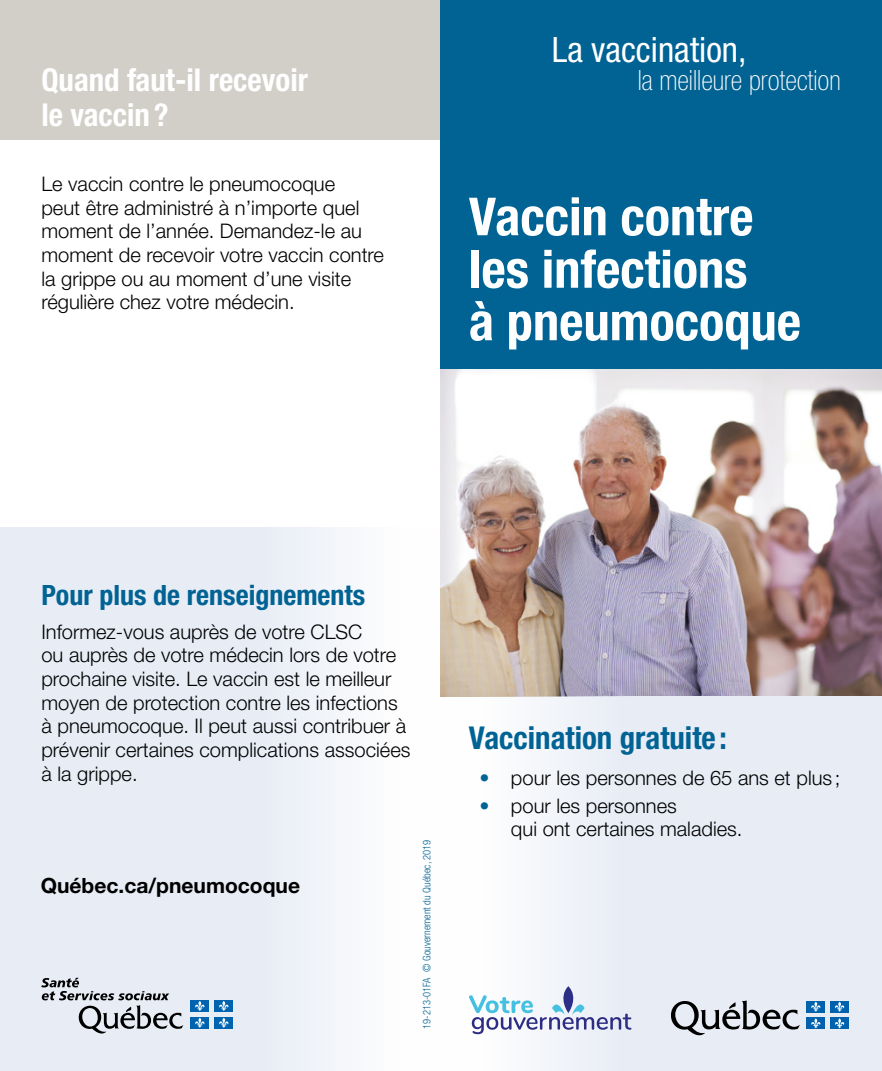
<style>
.page{position:relative;width:882px;height:1071px;background:#fff}
.page>*{position:absolute;margin:0;border:0;box-sizing:border-box;transform-origin:0 0}
.t1{font:700 condensed 52.5px/52.5px "Helvetica Neue LT Std";color:#fff}
.t2{font:condensed 35px "Helvetica Neue LT Std";color:#fff}
.t3{font:700 condensed 31.5px/35px "Helvetica Neue LT Std";color:#fff}
.t4{font:700 condensed 31.5px "Helvetica Neue LT Std";color:#006394}
.courant{font:700 condensed 28px "Helvetica Neue LT Std";color:#006394}
.t5{font:100 condensed 28px "Helvetica Neue LT Std";color:#fff}
.adresse_web{font:700 21px "Helvetica Neue LT Std";color:#000}
.t6{font:300 20.12px/23.6px "Helvetica Neue LT Std";color:#000}
.t7{font:300 condensed 10.5px "Helvetica Neue LT Std";color:#006394}
.s1{color:#006394}
</style>
<div class="page">
<div style="left:0;top:0;width:441px;height:139px;background:#d1cfc8"></div>
<img style="left:440px;top:368px;width:442px;height:328px">
<div style="left:0;top:527px;width:441px;height:544px;background:linear-gradient(to right,#e0e7f2,#f9fafc)"></div>
<div style="left:441px;top:696px;width:441px;height:375px;background:linear-gradient(to right,#f9fafc,#e0e7f2)"></div>
<div style="left:440px;top:0;width:442px;height:368px;background:#006394"></div>
<svg style="left:671px;top:1000px;width:129px;height:36px;background:#acb0b6"></svg>
<div style="left:807px;top:1001px;width:18px;height:11px;background:#0061ad"></div>
<svg style="left:811px;top:1002px;width:10px;height:10px"></svg>
<div style="left:830px;top:1001px;width:19px;height:11px;background:#0061ad"></div>
<svg style="left:835px;top:1002px;width:10px;height:10px"></svg>
<div style="left:807px;top:1018px;width:18px;height:11px;background:#0061ad"></div>
<svg style="left:811px;top:1018px;width:10px;height:10px"></svg>
<div style="left:830px;top:1018px;width:19px;height:11px;background:#0061ad"></div>
<svg style="left:835px;top:1018px;width:10px;height:10px"></svg>
<svg style="left:41px;top:978px;width:142px;height:56px;background:#bdc1c9"></svg>
<div style="left:191px;top:1000px;width:18px;height:12px;background:#0063af"></div>
<svg style="left:195px;top:1001px;width:10px;height:10px"></svg>
<div style="left:215px;top:1000px;width:18px;height:12px;background:#0063af"></div>
<svg style="left:219px;top:1001px;width:10px;height:10px"></svg>
<div style="left:191px;top:1017px;width:18px;height:11px;background:#0063af"></div>
<svg style="left:195px;top:1018px;width:10px;height:10px"></svg>
<div style="left:215px;top:1017px;width:18px;height:11px;background:#0063af"></div>
<svg style="left:219px;top:1018px;width:10px;height:10px"></svg>
<svg style="left:469px;top:986px;width:162px;height:48px"></svg>
<h2 class="t3" style="left:41px;top:61px;width:268px">Quand faut-il recevoir le vaccin?</h2>
<p class="t6" style="left:41px;top:172px;width:344px">Le vaccin contre le pneumocoque<br>peut être administré à n’importe quel moment de l’année. Demandez-le au moment de recevoir votre vaccin contre la grippe ou au moment d’une visite régulière chez votre médecin.</p>
<p class="t2" style="left:552px;top:30px;width:196px">La vaccination,</p>
<p class="t5" style="left:638px;top:64px;width:205px">la meilleure protection</p>
<h1 class="t1" style="left:469px;top:190px;width:334px">Vaccin contre les infections<br>à pneumocoque</h1>
<p class="courant" style="left:41px;top:578px;width:325px">Pour plus de renseignements</p>
<p class="t6" style="left:41px;top:619px;width:371px">Informez-vous auprès de votre CLSC<br>ou auprès de votre médecin lors de votre prochaine visite. Le vaccin est le meilleur moyen de protection contre les infections à pneumocoque. Il peut aussi contribuer à prévenir certaines complications associées à la grippe.</p>
<p class="adresse_web" style="left:41px;top:873px;width:261px">Québec.ca/pneumocoque</p>
<p class="t7" style="left:421px;top:1029px;width:191px;rotate:-90deg">19-213-01FA © Gouvernement du Québec, 2019</p>
<h2 class="t4" style="left:469px;top:719px;width:260px">Vaccination gratuite :</h2>
<p class="t6" style="left:479px;top:766px;width:362px"><span class="s1">•</span> pour les personnes de 65 ans et plus ;</p>
<p class="t6" style="left:511px;top:794px;width:233px;line-height:22.8px;text-indent:-32px"><span class="s1">•</span> pour les personnes<br>qui ont certaines maladies.</p>
</div>
